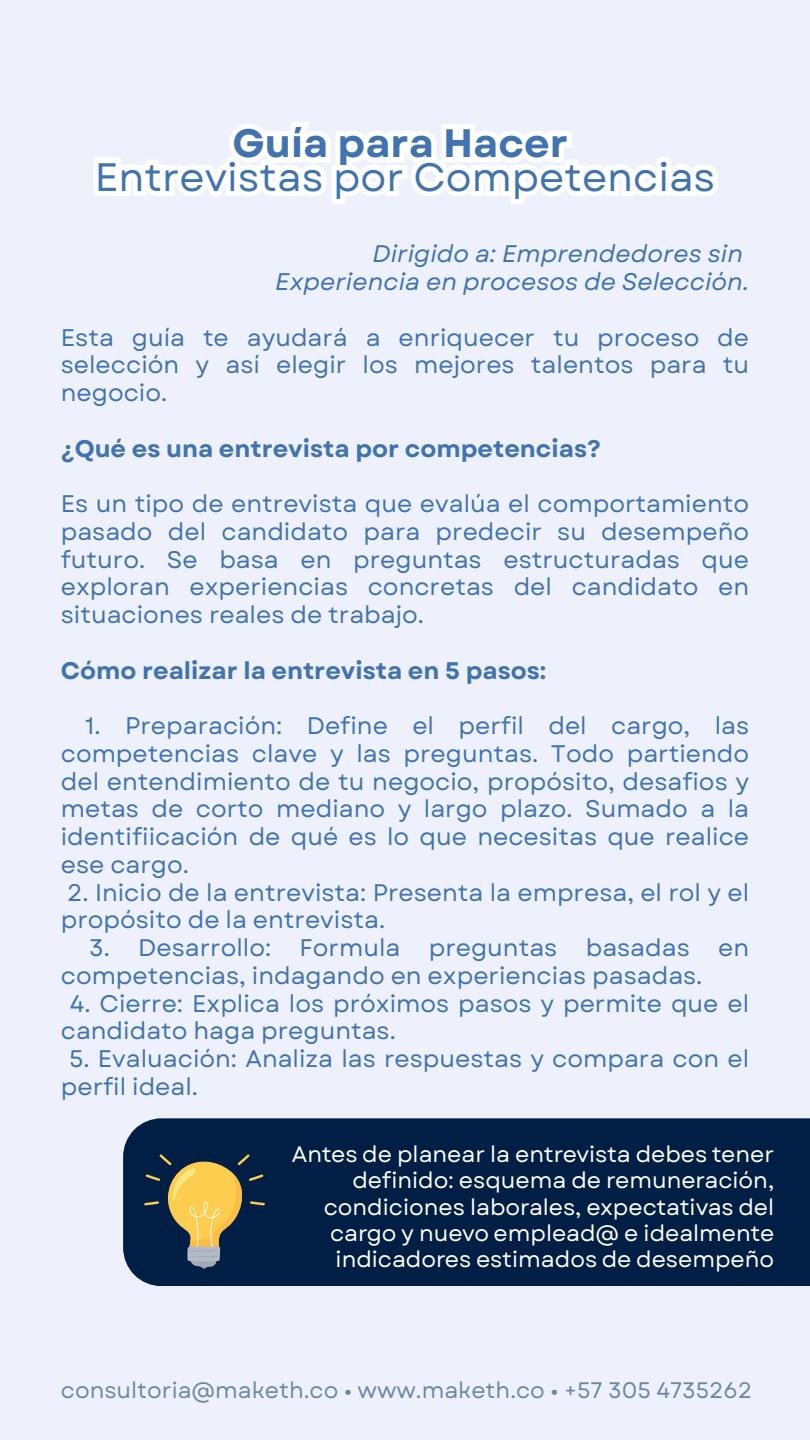
<style>
.page{position:relative;width:810px;height:1440px;background:#eef1fb}
.page>*{position:absolute;margin:0;border:0;box-sizing:border-box;transform-origin:0 0}
.t1{font:39.6px/33.4px "Garet";color:#4073af;text-align:center}
.t2{font:24px/27.8px "Garet";color:#4073af}
.t3{font:700 24px "Garet";color:#4073af}
.t4{font:italic 24px "Garet";color:#4073af}
.t5{font:22.4px/26.2px "Garet";color:#fff;text-align:right}
.t6{font:22.4px "Garet";color:#6c88a8}
.s1{font-weight:700}
</style>
<div class="page">
<div style="left:123px;top:1118px;width:687px;height:168px;background:#011e44"></div>
<svg style="left:144px;top:1154px;width:121px;height:115px;background:#60614f"></svg>
<svg style="left:94px;top:122px;width:624px;height:82px"></svg>
<p class="t1" style="left:95px;top:127px;width:622px"><span class="s1">Guía para Hacer<br></span>Entrevistas por Competencias</p>
<h1 class="t4" style="left:372px;top:237px;width:372px">Dirigido a: Emprendedores sin</h1>
<p class="t4" style="left:275px;top:264px;width:475px">Experiencia en procesos de Selección.</p>
<p class="t2" style="left:61px;top:323px;width:690px;text-align:justify">Esta guía te ayudará a enriquecer tu proceso de selección y así elegir los mejores talentos para tu negocio.</p>
<p class="t3" style="left:61px;top:431px;width:542px">¿Qué es una entrevista por competencias?</p>
<h2 class="t2" style="left:61px;top:490px;width:690px;text-align:justify">Es un tipo de entrevista que evalúa el comportamiento pasado del candidato para predecir su desempeño futuro. Se basa en preguntas estructuradas que exploran experiencias concretas del candidato en situaciones reales de trabajo.</h2>
<p class="t3" style="left:61px;top:653px;width:487px">Cómo realizar la entrevista en 5 pasos:</p>
<h2 class="t2" style="left:61px;top:712px;width:690px;text-align:justify;text-indent:24px">1. Preparación: Define el perfil del cargo, las competencias clave y las preguntas. Todo partiendo del entendimiento de tu negocio, propósito, desafios y metas de corto mediano y largo plazo. Sumado a la identifiicación de qué es lo que necesitas que realice ese cargo.</h2>
<p class="t2" style="left:61px;top:878px;width:690px">2. Inicio de la entrevista: Presenta la empresa, el rol y el propósito de la entrevista.</p>
<p class="t2" style="left:61px;top:934px;width:690px;text-indent:28px">3. Desarrollo: Formula preguntas basadas en competencias, indagando en experiencias pasadas.</p>
<p class="t2" style="left:61px;top:989px;width:690px;text-indent:9px">4. Cierre: Explica los próximos pasos y permite que el candidato haga preguntas.</p>
<p class="t2" style="left:61px;top:1045px;width:690px;text-indent:8px">5. Evaluación: Analiza las respuestas y compara con el perfil ideal.</p>
<p class="t5" style="left:292px;top:1141px;width:484px">Antes de planear la entrevista debes tener definido: esquema de remuneración, condiciones laborales, expectativas del cargo y nuevo emplead@ e idealmente indicadores estimados de desempeño</p>
<p class="t6" style="left:61px;top:1374px;width:693px">consultoria@maketh.co • www.maketh.co • +57 305 4735262</p>
</div>
